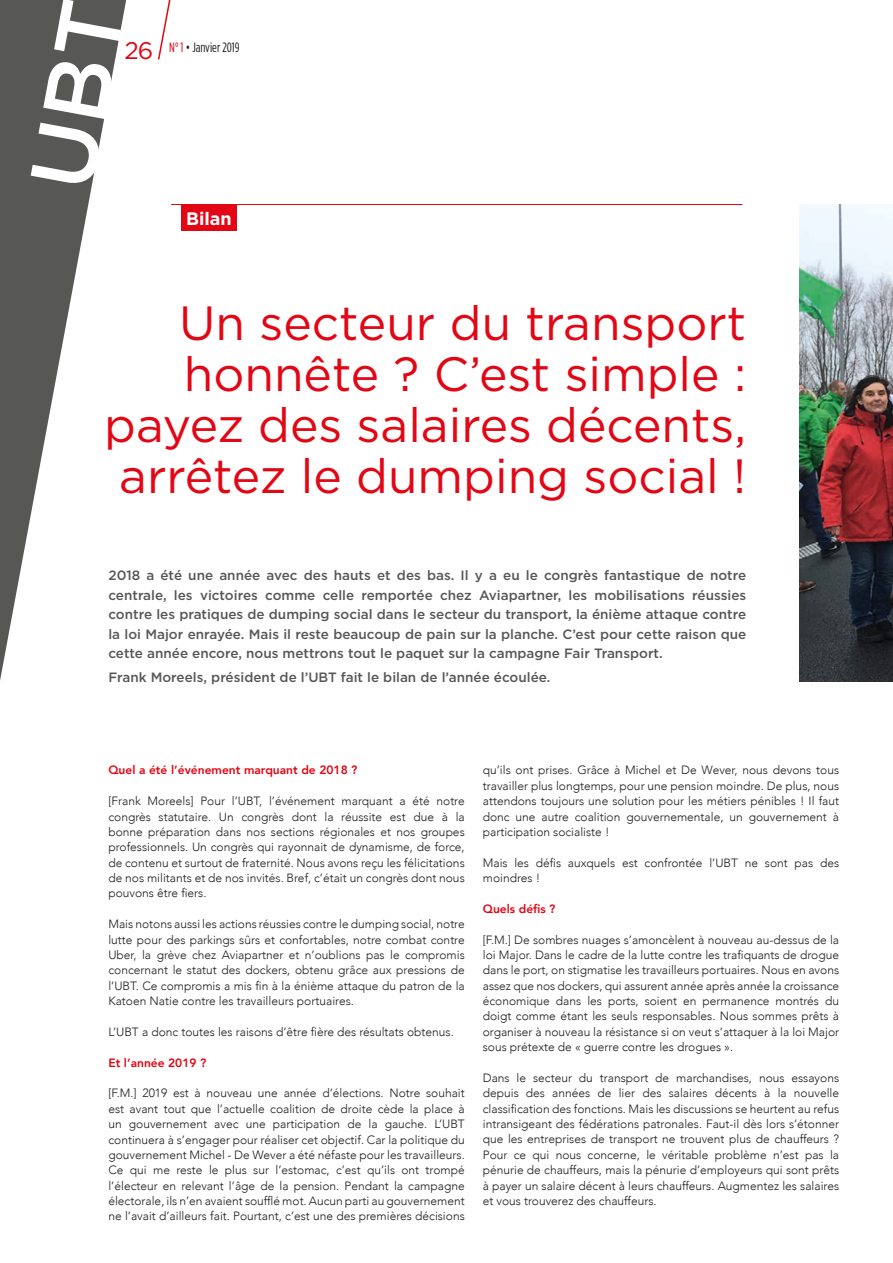
<style>
.page{position:relative;width:893px;height:1263px;background:#fff}
.page>*{position:absolute;margin:0;border:0;box-sizing:border-box;transform-origin:0 0}
.t1{font:48px/51px "Gotham";color:#e30614;text-align:right}
.t2{font:700 18px "Gotham";color:#fff}
.t3{font:500 13.5px/19.5px "Gotham";color:#575756;text-align:justify}
.t4{font:13.5px "Gotham Condensed";color:#1d1d1b}
.t5{font:300 12px/15.3px "Avenir";color:#1d1d1b;text-align:justify}
.t6{font:800 12px "Avenir";color:#e30614}
.s1{font-family:"Gotham";font-size:24px;color:#e30614}
.s2{color:#e30614}
</style>
<div class="page">
<div style="left:182px;top:205px;width:55px;height:25px;background:#e30614"></div>
<hr style="left:171px;top:204px;width:571px;height:1px;background:#e30614">
<img style="left:799px;top:204px;width:94px;height:478px">
<svg style="left:0;top:0;width:127px;height:681px"></svg>
<svg style="left:158px;top:0;width:13px;height:60px"></svg>
<svg style="left:31px;top:0;width:94px;height:187px"></svg>
<p class="t4" style="left:124px;top:40px;width:117px"><span class="s1">26</span> <span class="s2">N° 1</span> • Janvier 2019</p>
<h2 class="t2" style="left:186px;top:206px;width:47px">Bilan</h2>
<h1 class="t1" style="left:104px;top:296px;width:644px">Un secteur du transport honnête ? C’est simple : payez des salaires décents, arrêtez le dumping social !</h1>
<p class="t3" style="left:108px;top:565px;width:639px">2018 a été une année avec des hauts et des bas. Il y a eu le congrès fantastique de notre centrale, les victoires comme celle remportée chez Aviapartner, les mobilisations réussies contre les pratiques de dumping social dans le secteur du transport, la énième attaque contre la loi Major enrayée. Mais il reste beaucoup de pain sur la planche. C’est pour cette raison que cette année encore, nous mettrons tout le paquet sur la campagne Fair Transport.</p>
<p class="t3" style="left:108px;top:667px;width:444px">Frank Moreels, président de l’UBT fait le bilan de l’année écoulée.</p>
<p class="t6" style="left:108px;top:761px;width:251px">Quel a été l’événement marquant de 2018 ?</p>
<p class="t5" style="left:108px;top:793px;width:358px">[Frank Moreels] Pour l’UBT, l’événement marquant a été notre congrès statutaire. Un congrès dont la réussite est due à la bonne préparation dans nos sections régionales et nos groupes professionnels. Un congrès qui rayonnait de dynamisme, de force, de contenu et surtout de fraternité. Nous avons reçu les félicitations de nos militants et de nos invités. Bref, c’était un congrès dont nous pouvons être fiers.</p>
<p class="t5" style="left:108px;top:916px;width:358px">Mais notons aussi les actions réussies contre le dumping social, notre lutte pour des parkings sûrs et confortables, notre combat contre Uber, la grève chez Aviapartner et n’oublions pas le compromis concernant le statut des dockers, obtenu grâce aux pressions de l’UBT. Ce compromis a mis fin à la énième attaque du patron de la Katoen Natie contre les travailleurs portuaires.</p>
<p class="t5" style="left:108px;top:1024px;width:347px">L’UBT a donc toutes les raisons d’être fière des résultats obtenus.</p>
<p class="t6" style="left:108px;top:1053px;width:99px">Et l’année 2019 ?</p>
<p class="t5" style="left:108px;top:1085px;width:358px">[F.M.] 2019 est à nouveau une année d’élections. Notre souhait est avant tout que l’actuelle coalition de droite cède la place à un gouvernement avec une participation de la gauche. L’UBT continuera à s’engager pour réaliser cet objectif. Car la politique du gouvernement Michel - De Wever a été néfaste pour les travailleurs.<br>Ce qui me reste le plus sur l’estomac, c’est qu’ils ont trompé l’électeur en relevant l’âge de la pension. Pendant la campagne électorale, ils n’en avaient soufflé mot. Aucun parti au gouvernement ne l’avait d’ailleurs fait. Pourtant, c’est une des premières décisions</p>
<p class="t5" style="left:483px;top:763px;width:358px">qu’ils ont prises. Grâce à Michel et De Wever, nous devons tous travailler plus longtemps, pour une pension moindre. De plus, nous attendons toujours une solution pour les métiers pénibles ! Il faut donc une autre coalition gouvernementale, un gouvernement à participation socialiste !</p>
<p class="t5" style="left:483px;top:855px;width:358px">Mais les défis auxquels est confrontée l’UBT ne sont pas des moindres !</p>
<p class="t6" style="left:483px;top:899px;width:74px">Quels défis ?</p>
<p class="t5" style="left:483px;top:932px;width:358px">[F.M.] De sombres nuages s’amoncèlent à nouveau au-dessus de la loi Major. Dans le cadre de la lutte contre les trafiquants de drogue dans le port, on stigmatise les travailleurs portuaires. Nous en avons assez que nos dockers, qui assurent année après année la croissance économique dans les ports, soient en permanence montrés du doigt comme étant les seuls responsables. Nous sommes prêts à organiser à nouveau la résistance si on veut s’attaquer à la loi Major sous prétexte de « guerre contre les drogues ».</p>
<p class="t5" style="left:483px;top:1070px;width:358px">Dans le secteur du transport de marchandises, nous essayons depuis des années de lier des salaires décents à la nouvelle classification des fonctions. Mais les discussions se heurtent au refus intransigeant des fédérations patronales. Faut-il dès lors s’étonner que les entreprises de transport ne trouvent plus de chauffeurs ?<br>Pour ce qui nous concerne, le véritable problème n’est pas la pénurie de chauffeurs, mais la pénurie d’employeurs qui sont prêts à payer un salaire décent à leurs chauffeurs. Augmentez les salaires et vous trouverez des chauffeurs.</p>
</div>
